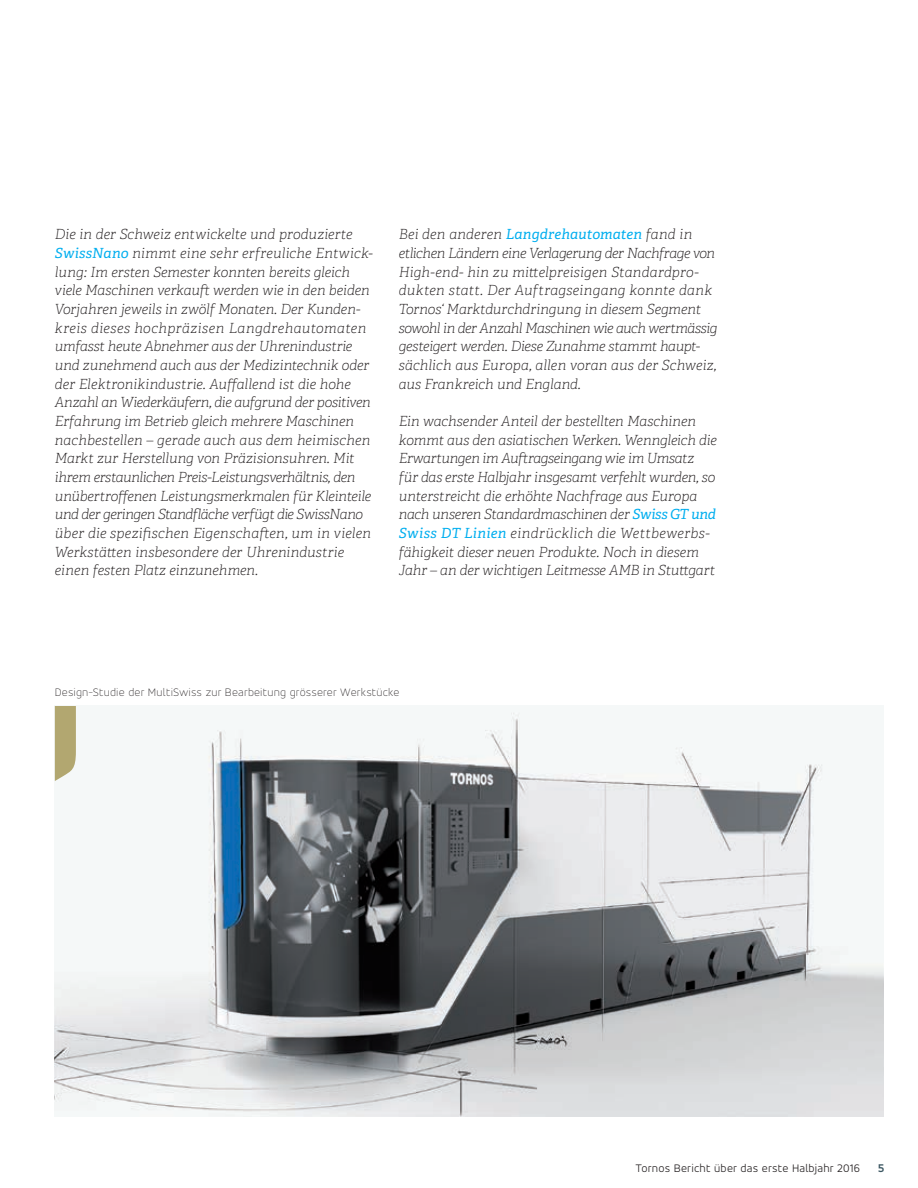
<style>
.page{position:relative;width:918px;height:1188px;background:#fff}
.page>*{position:absolute;margin:0;border:0;box-sizing:border-box;transform-origin:0 0}
.Copy_Text_9_3pt_-_bl{font:italic 100 13.95px/18.6px "Adelle";letter-spacing:-.005em;color:#231f20}
.Photo_Caption_-_Acco{font:100 12px "Accord Alternate";letter-spacing:.015em;color:#231f20}
.Page_Numbers_-_Capti{font:300 12px "Accord Alternate";letter-spacing:.015em;color:#231f20}
.Page_Numbers_-_Capti-2{font:700 12px "Accord Alternate";color:#3d5863}
.s1{font-weight:400;color:#00aeef}
</style>
<div class="page">
<img style="left:55px;top:712px;width:829px;height:405px">
<svg style="left:55px;top:706px;width:21px;height:75px;background:#b8af7d"></svg>
<p class="Copy_Text_9_3pt_-_bl" style="left:55px;top:225px;width:320px">Die in der Schweiz entwickelte und produzierte <span class="s1">SwissNano</span> nimmt eine sehr erfreuliche Entwick&shy;lung: Im ersten Semester konnten bereits gleich viele Maschinen verkauft werden wie in den beiden Vorjahren jeweils in zwölf Monaten. Der Kunden&shy;kreis dieses hochpräzisen Langdrehautomaten umfasst heute Abnehmer aus der Uhrenindustrie und zunehmend auch aus der Medizintechnik oder der Elektronikindustrie. Auffallend ist die hohe Anzahl an Wiederkäufern, die aufgrund der positiven Erfahrung im Betrieb gleich mehrere Maschinen nachbestellen – gerade auch aus dem heimischen Markt zur Herstellung von Präzisionsuhren. Mit ihrem erstaunlichen Preis-Leistungsverhältnis, den unübertroffenen Leistungsmerkmalen für Kleinteile und der geringen Standfläche verfügt die SwissNano über die spezifischen Eigenschaften, um in vielen Werkstätten insbesondere der Uhrenindustrie einen festen Platz einzunehmen.</p>
<p class="Copy_Text_9_3pt_-_bl" style="left:399px;top:225px;width:320px">Bei den anderen <span class="s1">Langdrehautomaten</span> fand in etlichen Ländern eine Verlagerung der Nachfrage von High-end- hin zu mittelpreisigen Standardpro&shy;dukten statt. Der Auftragseingang konnte dank Tornos‘ Marktdurchdringung in diesem Segment sowohl in der Anzahl Maschinen wie auch wertmässig gesteigert werden. Diese Zunahme stammt haupt&shy;sächlich aus Europa, allen voran aus der Schweiz, aus Frankreich und England.</p>
<p class="Copy_Text_9_3pt_-_bl" style="left:399px;top:412px;width:320px">Ein wachsender Anteil der bestellten Maschinen kommt aus den asiatischen Werken. Wenngleich die Erwartungen im Auftragseingang wie im Umsatz für das erste Halbjahr insgesamt verfehlt wurden, so unterstreicht die erhöhte Nachfrage aus Europa nach unseren Standardmaschinen der <span class="s1">Swiss GT und Swiss DT Linien</span> eindrücklich die Wettbewerbs&shy;fähigkeit dieser neuen Produkte. Noch in diesem Jahr – an der wichtigen Leitmesse AMB in Stuttgart</p>
<p class="Photo_Caption_-_Acco" style="left:55px;top:685px;width:346px">Design-Studie der MultiSwiss zur Bearbeitung grösserer Werkstücke</p>
<p class="Page_Numbers_-_Capti" style="left:636px;top:1161px;width:226px">Tornos Bericht über das erste Halbjahr 2016</p>
<p class="Page_Numbers_-_Capti-2" style="left:878px;top:1161px;width:8px">5</p>
</div>
